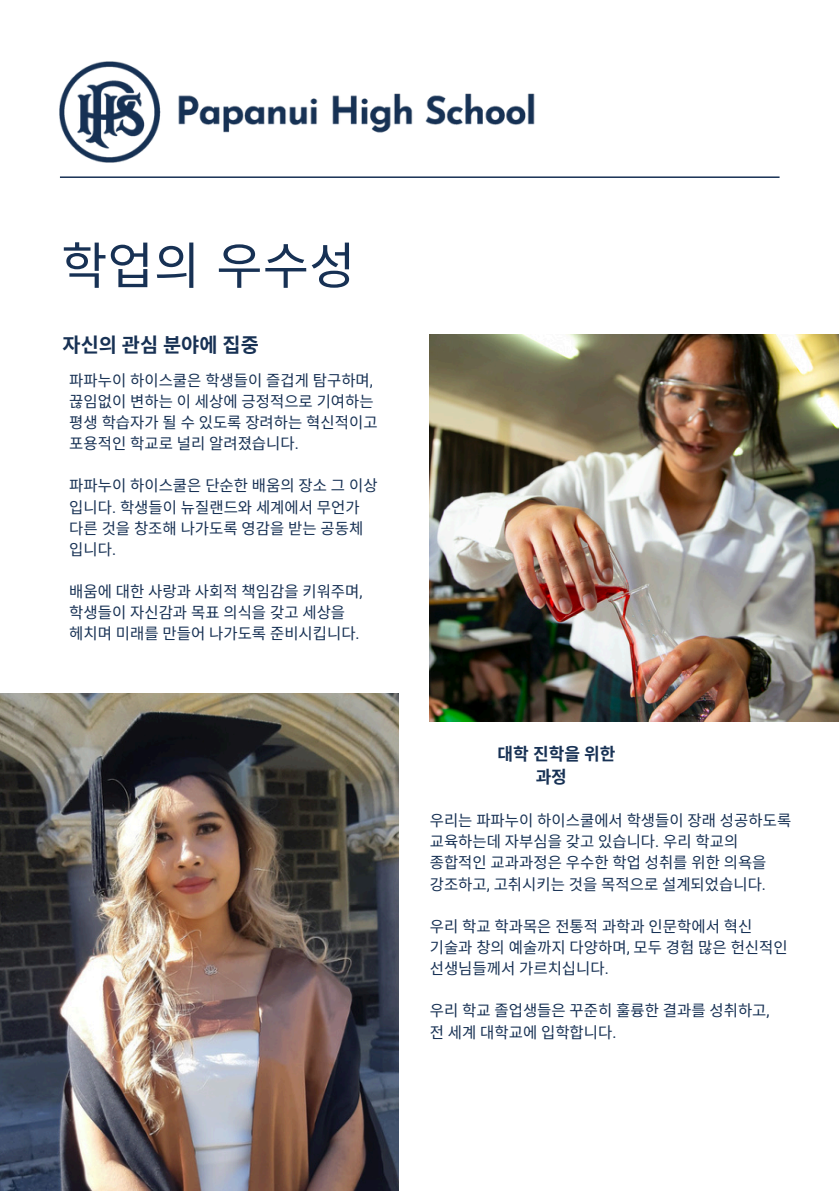
<style>
.page{position:relative;width:839px;height:1191px;background:#fff}
.page>*{position:absolute;margin:0;border:0;box-sizing:border-box;transform-origin:0 0}
.t1{font:50.4px "Noto Sans CJ Ksc";color:#173154}
.t2{font:700 19.8px "Noto Sans CJ Ksc";color:#173154}
.t3{font:700 17px/23.6px "Noto Sans CJ Ksc";color:#173154}
.t4{font:15.4px/21.2px "Noto Sans CJ Ksc";color:#173154}
.s1{font-family:"Roboto"}
</style>
<div class="page">
<hr style="left:60px;top:176px;width:719px;height:2px;background:#173154">
<img style="left:60px;top:62px;width:475px;height:100px">
<img style="left:430px;top:334px;width:408px;height:387px">
<img style="left:0;top:693px;width:399px;height:498px">
<p class="t1" style="left:61px;top:226px;width:296px">학업의 우수성</p>
<p class="t2" style="left:63px;top:329px;width:198px">자신의 관심 분야에 집중</p>
<p class="t4" style="left:69px;top:369px;width:305px">파파누이 하이스쿨은 학생들이 즐겁게 탐구하며<span class="s1">,</span></p>
<h1 class="t4" style="left:69px;top:390px;width:306px">끊임없이 변하는 이 세상에 긍정적으로 기여하는</h1>
<p class="t4" style="left:69px;top:411px;width:310px">평생 학습자가 될 수 있도록 장려하는 혁신적이고</p>
<p class="t4" style="left:69px;top:432px;width:231px">포용적인 학교로 널리 알려졌습니다<span class="s1">.</span></p>
<p class="t4" style="left:69px;top:474px;width:310px">파파누이 하이스쿨은 단순한 배움의 장소 그 이상 입니다<span class="s1">.</span> 학생들이 뉴질랜드와 세계에서 무언가</p>
<p class="t4" style="left:69px;top:517px;width:295px">다른 것을 창조해 나가도록 영감을 받는 공동체</p>
<p class="t4" style="left:69px;top:538px;width:48px">입니다<span class="s1">.</span></p>
<p class="t4" style="left:69px;top:580px;width:295px">배움에 대한 사랑과 사회적 책임감을 키워주며<span class="s1">,</span></p>
<p class="t4" style="left:69px;top:601px;width:277px">학생들이 자신감과 목표 의식을 갖고 세상을</p>
<p class="t4" style="left:69px;top:622px;width:292px">헤치며 미래를 만들어 나가도록 준비시킵니다<span class="s1">.</span></p>
<p class="t3" style="left:535px;top:741px;width:81px;text-indent:-38px">대학 진학을 위한 과정</p>
<p class="t4" style="left:430px;top:809px;width:363px">우리는 파파누이 하이스쿨에서 학생들이 장래 성공하도록 교육하는데 자부심을 갖고 있습니다<span class="s1">.</span> 우리 학교의</p>
<h3 class="t4" style="left:430px;top:851px;width:338px">종합적인 교과과정은 우수한 학업 성취를 위한 의욕을</h3>
<p class="t4" style="left:430px;top:872px;width:338px">강조하고<span class="s1">,</span> 고취시키는 것을 목적으로 설계되었습니다<span class="s1">.</span></p>
<p class="t4" style="left:430px;top:915px;width:324px">우리 학교 학과목은 전통적 과학과 인문학에서 혁신</p>
<p class="t4" style="left:430px;top:936px;width:359px">기술과 창의 예술까지 다양하며<span class="s1">,</span> 모두 경험 많은 헌신적인</p>
<p class="t4" style="left:430px;top:957px;width:180px">선생님들께서 가르치십니다<span class="s1">.</span></p>
<p class="t4" style="left:430px;top:999px;width:341px">우리 학교 졸업생들은 꾸준히 훌륭한 결과를 성취하고<span class="s1">,</span></p>
<p class="t4" style="left:430px;top:1020px;width:188px">전 세계 대학교에 입학합니다<span class="s1">.</span></p>
</div>
